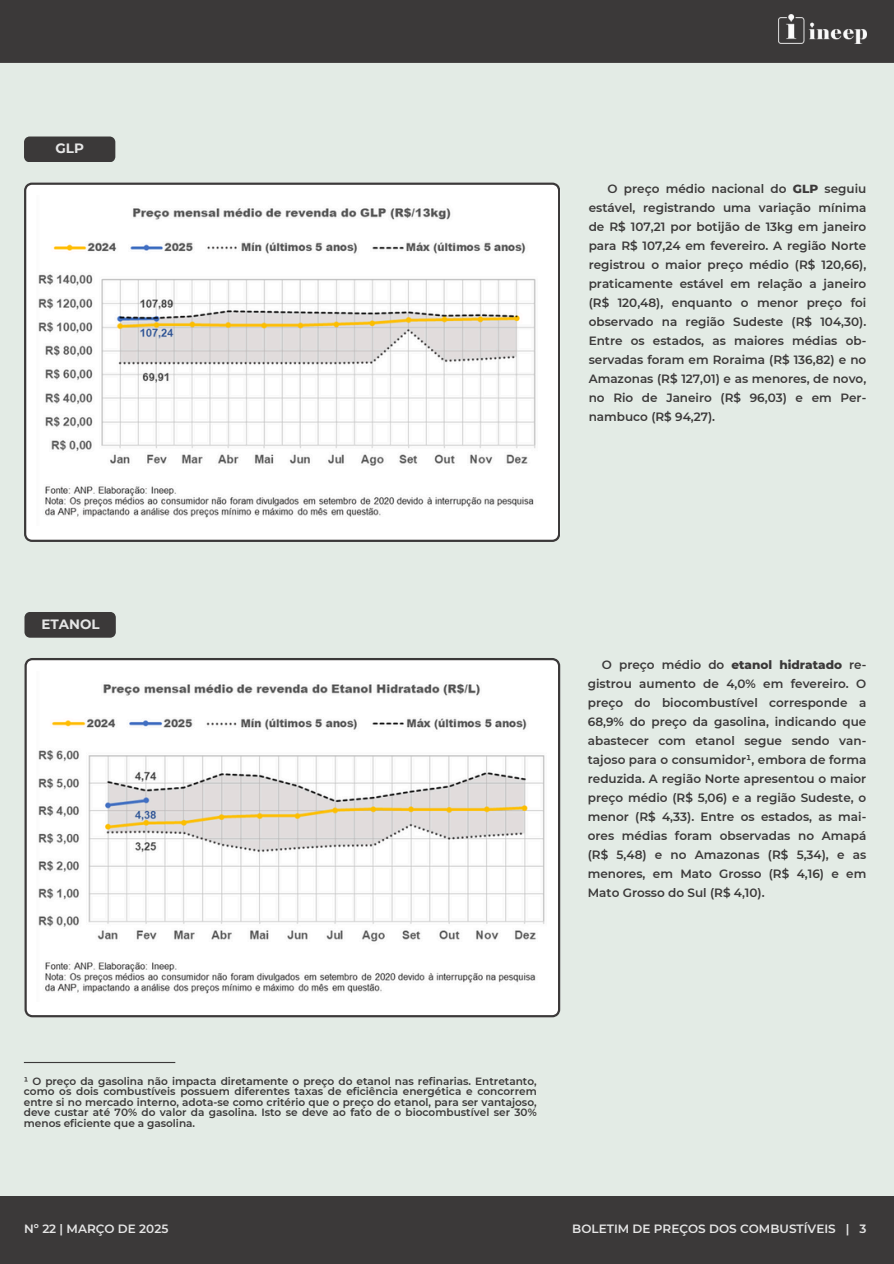
<style>
.page{position:relative;width:894px;height:1264px;background:#fff}
.page>*{position:absolute;margin:0;border:0;box-sizing:border-box;transform-origin:0 0}
.t1{font:700 13.5px "Montserrat";color:#e6e6e6}
.t2{font:600 12px/19px "Montserrat";color:#3b3939;text-align:justify}
.t3{font:600 12px "Montserrat";color:#e6e6e6}
.t4{font:600 10.5px/10.5px "Montserrat";color:#3b3939;text-align:justify}
.s1{font-weight:800}
</style>
<div class="page">
<div style="left:0;top:0;width:893px;height:1263px;background:#e3ebe5"></div>
<div style="left:0;top:0;width:893px;height:63px;background:#3b3939"></div>
<img style="left:778px;top:15px;width:88px;height:29px">
<div style="left:0;top:1195px;width:893px;height:68px;background:#3b3939"></div>
<div style="left:24px;top:136px;width:91px;height:26px;background:#3b3939"></div>
<svg style="left:24px;top:182px;width:536px;height:359px;background:#e2e2e2"></svg>
<img style="left:36px;top:195px;width:510px;height:330px">
<hr style="left:24px;top:1061px;width:151px;height:2px;background:#3b3939">
<div style="left:24px;top:612px;width:92px;height:25px;background:#3b3939"></div>
<svg style="left:24px;top:658px;width:536px;height:359px;background:#dfdfdf"></svg>
<img style="left:36px;top:671px;width:510px;height:330px">
<p class="t1" style="left:55px;top:140px;width:30px">GLP</p>
<h1 class="t2" style="left:588px;top:179px;width:279px;text-indent:19px">O preço médio nacional do <span class="s1">GLP</span> seguiu estável, registrando uma variação mínima de R$ 107,21 por botijão de 13kg em janeiro para R$ 107,24 em fevereiro. A região Norte registrou o maior preço médio (R$ 120,66), praticamente estável em relação a janeiro (R$ 120,48), enquanto o menor preço foi observado na região Sudeste (R$ 104,30).<br>Entre os estados, as maiores médias ob&shy;servadas foram em Roraima (R$ 136,82) e no Amazonas (R$ 127,01) e as menores, de novo, no Rio de Janeiro (R$ 96,03) e em Per&shy;nambuco (R$ 94,27).</h1>
<h3 class="t1" style="left:41px;top:615px;width:60px">ETANOL</h3>
<h1 class="t2" style="left:587px;top:655px;width:280px;text-indent:14px">O preço médio do <span class="s1">etanol hidratado</span> re&shy;gistrou aumento de 4,0% em fevereiro. O preço do biocombustível corresponde a 68,9% do preço da gasolina, indicando que abastecer com etanol segue sendo van&shy;tajoso para o consumidor¹, embora de forma reduzida. A região Norte apresentou o maior preço médio (R$ 5,06) e a região Sudeste, o menor (R$ 4,33). Entre os estados, as mai&shy;ores médias foram observadas no Amapá (R$ 5,48) e no Amazonas (R$ 5,34), e as menores, em Mato Grosso (R$ 4,16) e em Mato Grosso do Sul (R$ 4,10).</h1>
<p class="t4" style="left:24px;top:1075px;width:514px">¹ O preço da gasolina não impacta diretamente o preço do etanol nas refinarias. Entretanto, como os dois combustíveis possuem diferentes taxas de eficiência energética e concorrem entre si no mercado interno, adota-se como critério que o preço do etanol, para ser vantajoso, deve custar até 70% do valor da gasolina. Isto se deve ao fato de o biocombustível ser 30% menos eficiente que a gasolina.</p>
<p class="t3" style="left:24px;top:1221px;width:146px">Nº 22 | MARÇO DE 2025</p>
<h3 class="t3" style="left:572px;top:1221px;width:295px">BOLETIM DE PREÇOS DOS COMBUSTÍVEIS | 3</h3>
</div>
